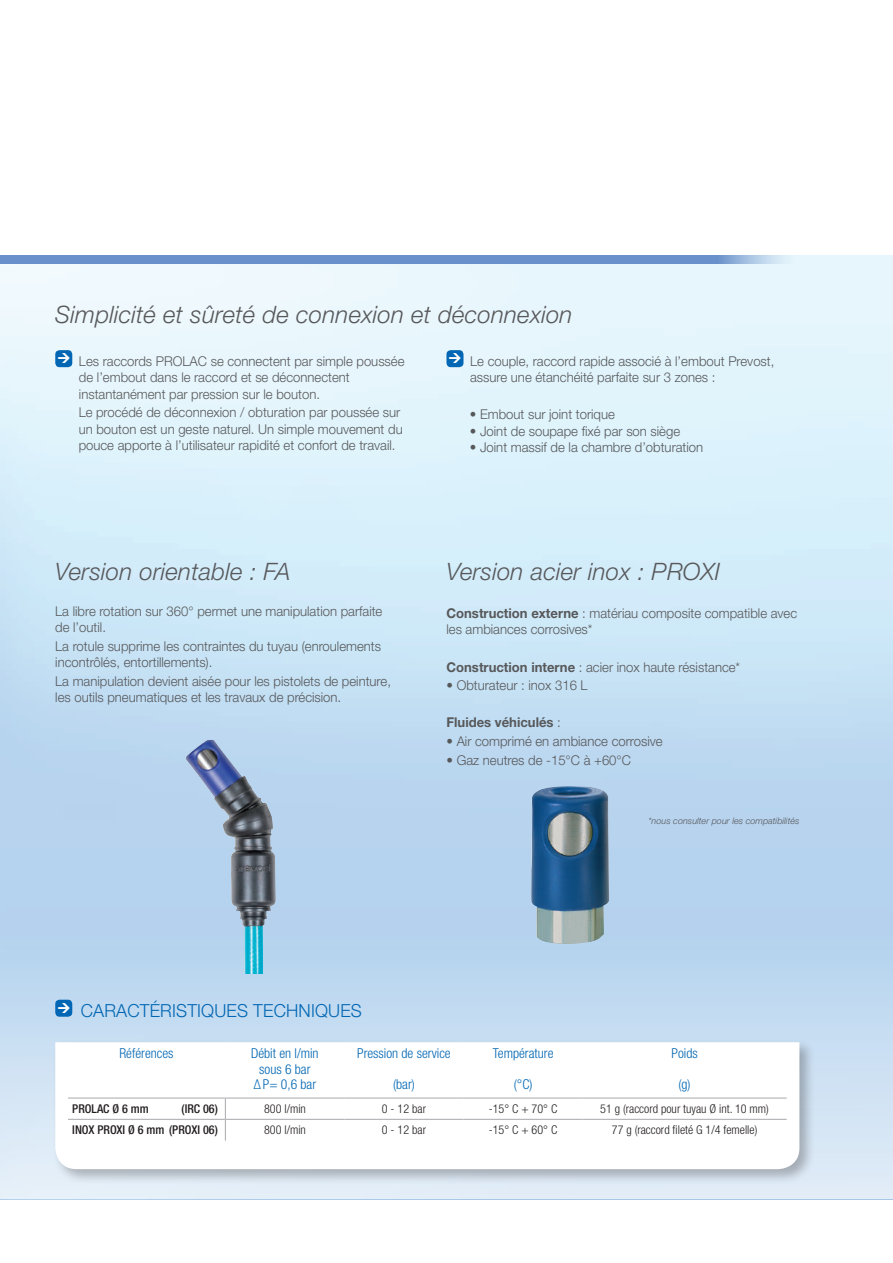
<style>
.page{position:relative;width:893px;height:1263px;background:#fff}
.page>*{position:absolute;margin:0;border:0;box-sizing:border-box;transform-origin:0 0}
.t1{font:italic 300 24px "Helvetica Neue LT Std";letter-spacing:.01em;color:#57585a}
.t2{font:300 18px "Helvetica Neue LT Std";letter-spacing:.01em;color:#0166b3}
.t3{font:300 condensed 13.65px/15.1px "Helvetica Neue LT Std";color:#0166b3;text-align:center}
.t4{font:300 13.5px/16.5px "Helvetica Neue LT Std";color:#57585a}
.t5{font:700 13.5px "Helvetica Neue LT Std";color:#57585a}
.t6{font:300 condensed 12.15px "Helvetica Neue LT Std";color:#231f20}
.t7{font:500 condensed 12.15px "Helvetica Neue LT Std";color:#231f20}
.t8{font:italic 300 9px "Helvetica Neue LT Std";letter-spacing:.005em;color:#57585a}
.s1{font-weight:700}
.s2{font-weight:300}
</style>
<div class="page">
<img style="left:0;top:264px;width:893px;height:586px">
<svg style="left:1px;top:255px;width:892px;height:9px;background:#7ca0d1"></svg>
<div style="left:0;top:850px;width:893px;height:349px;background:linear-gradient(to bottom,#accdec,#e2edf7)"></div>
<hr style="left:0;top:850px;width:1px;height:349px;background:#fff">
<div style="left:55px;top:350px;width:17px;height:17px;background:#0166b3;border-radius:4px"></div>
<div style="left:446px;top:350px;width:17px;height:17px;background:#0166b3;border-radius:4px"></div>
<div style="left:52px;top:1039px;width:763px;height:146px;background:#231f20;opacity:.3"></div>
<svg style="left:55px;top:1042px;width:744px;height:127px"></svg>
<svg style="left:68px;top:1099px;width:719px;height:41px"></svg>
<hr style="left:225px;top:1042px;width:1px;height:56px;background:#fff">
<hr style="left:344px;top:1042px;width:1px;height:56px;background:#fff">
<hr style="left:463px;top:1042px;width:1px;height:56px;background:#fff">
<hr style="left:68px;top:1098px;width:157px;height:1px;background:#a8a9ad">
<hr style="left:225px;top:1098px;width:119px;height:1px;background:#a8a9ad">
<hr style="left:344px;top:1098px;width:119px;height:1px;background:#a8a9ad">
<hr style="left:463px;top:1098px;width:120px;height:1px;background:#a8a9ad">
<hr style="left:583px;top:1098px;width:204px;height:1px;background:#a8a9ad">
<hr style="left:68px;top:1119px;width:157px;height:1px;background:#a8a9ad">
<hr style="left:225px;top:1119px;width:119px;height:1px;background:#a8a9ad">
<hr style="left:344px;top:1119px;width:119px;height:1px;background:#a8a9ad">
<hr style="left:463px;top:1119px;width:120px;height:1px;background:#a8a9ad">
<hr style="left:583px;top:1119px;width:204px;height:1px;background:#a8a9ad">
<img style="left:184px;top:740px;width:92px;height:234px">
<img style="left:529px;top:786px;width:80px;height:159px">
<div style="left:55px;top:1000px;width:17px;height:17px;background:#0166b3;border-radius:4px"></div>
<h1 class="t1" style="left:55px;top:300px;width:519px">Simplicité et sûreté de connexion et déconnexion</h1>
<p class="t4" style="left:79px;top:352px;width:327px">Les raccords PROLAC se connectent par simple poussée de l’embout dans le raccord et se déconnectent instantanément par pression sur le bouton.</p>
<p class="t4" style="left:79px;top:404px;width:326px">Le procédé de déconnexion / obturation par poussée sur un bouton est un geste naturel. Un simple mouvement du pouce apporte à l’utilisateur rapidité et confort de travail.</p>
<p class="t4" style="left:470px;top:352px;width:306px">Le couple, raccord rapide associé à l’embout Prevost, assure une étanchéité parfaite sur 3 zones :</p>
<p class="t4" style="left:470px;top:406px;width:147px">• Embout sur joint torique</p>
<p class="t4" style="left:470px;top:423px;width:212px">• Joint de soupape fixé par son siège</p>
<p class="t4" style="left:470px;top:439px;width:235px">• Joint massif de la chambre d’obturation</p>
<h1 class="t1" style="left:55px;top:558px;width:237px">Version orientable : FA</h1>
<p class="t4" style="left:55px;top:602px;width:329px">La libre rotation sur 360° permet une manipulation parfaite de l’outil.</p>
<p class="t4" style="left:55px;top:637px;width:327px">La rotule supprime les contraintes du tuyau (enroulements incontrôlés, entortillements).</p>
<p class="t4" style="left:55px;top:672px;width:337px">La manipulation devient aisée pour les pistolets de peinture, les outils pneumatiques et les travaux de précision.</p>
<h1 class="t1" style="left:446px;top:558px;width:275px">Version acier inox : PROXI</h1>
<p class="t4" style="left:446px;top:604px;width:352px"><span class="s1">Construction externe</span> : matériau composite compatible avec les ambiances corrosives*</p>
<p class="t4" style="left:446px;top:658px;width:295px"><span class="s1">Construction interne</span> : acier inox haute résistance*</p>
<p class="t4" style="left:446px;top:677px;width:143px">• Obturateur : inox 316 L</p>
<p class="t5" style="left:446px;top:714px;width:116px">Fluides véhiculés <span class="s2">:</span></p>
<p class="t4" style="left:446px;top:733px;width:218px">• Air comprimé en ambiance corrosive</p>
<p class="t4" style="left:446px;top:751px;width:186px">• Gaz neutres de -15°C à +60°C</p>
<p class="t8" style="left:648px;top:815px;width:153px">*nous consulter pour les compatibilités</p>
<h2 class="t2" style="left:81px;top:999px;width:283px">CARACTÉRISTIQUES TECHNIQUES</h2>
<p class="t3" style="left:119px;top:1046px;width:56px">Références</p>
<p class="t3" style="left:251px;top:1046px;width:69px">Débit en l/min sous 6 bar ∆P= 0,6 bar</p>
<p class="t3" style="left:357px;top:1046px;width:95px">Pression de service</p>
<p class="t3" style="left:393px;top:1076px;width:23px">(bar)</p>
<p class="t3" style="left:493px;top:1046px;width:62px">Température</p>
<p class="t3" style="left:514px;top:1076px;width:20px">(°C)</p>
<p class="t3" style="left:671px;top:1046px;width:28px">Poids</p>
<p class="t3" style="left:679px;top:1076px;width:14px">(g)</p>
<p class="t7" style="left:72px;top:1101px;width:78px">PROLAC Ø 6 mm</p>
<p class="t7" style="left:182px;top:1101px;width:38px">(IRC 06)</p>
<p class="t6" style="left:264px;top:1102px;width:43px">800 l/min</p>
<p class="t6" style="left:382px;top:1102px;width:46px">0 - 12 bar</p>
<p class="t6" style="left:489px;top:1102px;width:70px">-15° C + 70° C</p>
<p class="t6" style="left:600px;top:1102px;width:170px">51 g (raccord pour tuyau Ø int. 10 mm)</p>
<p class="t7" style="left:72px;top:1123px;width:147px">INOX PROXI Ø 6 mm (PROXI 06)</p>
<p class="t6" style="left:264px;top:1123px;width:43px">800 l/min</p>
<p class="t6" style="left:382px;top:1123px;width:46px">0 - 12 bar</p>
<p class="t6" style="left:489px;top:1123px;width:70px">-15° C + 60° C</p>
<p class="t6" style="left:612px;top:1123px;width:147px">77 g (raccord fileté G 1/4 femelle)</p>
</div>
